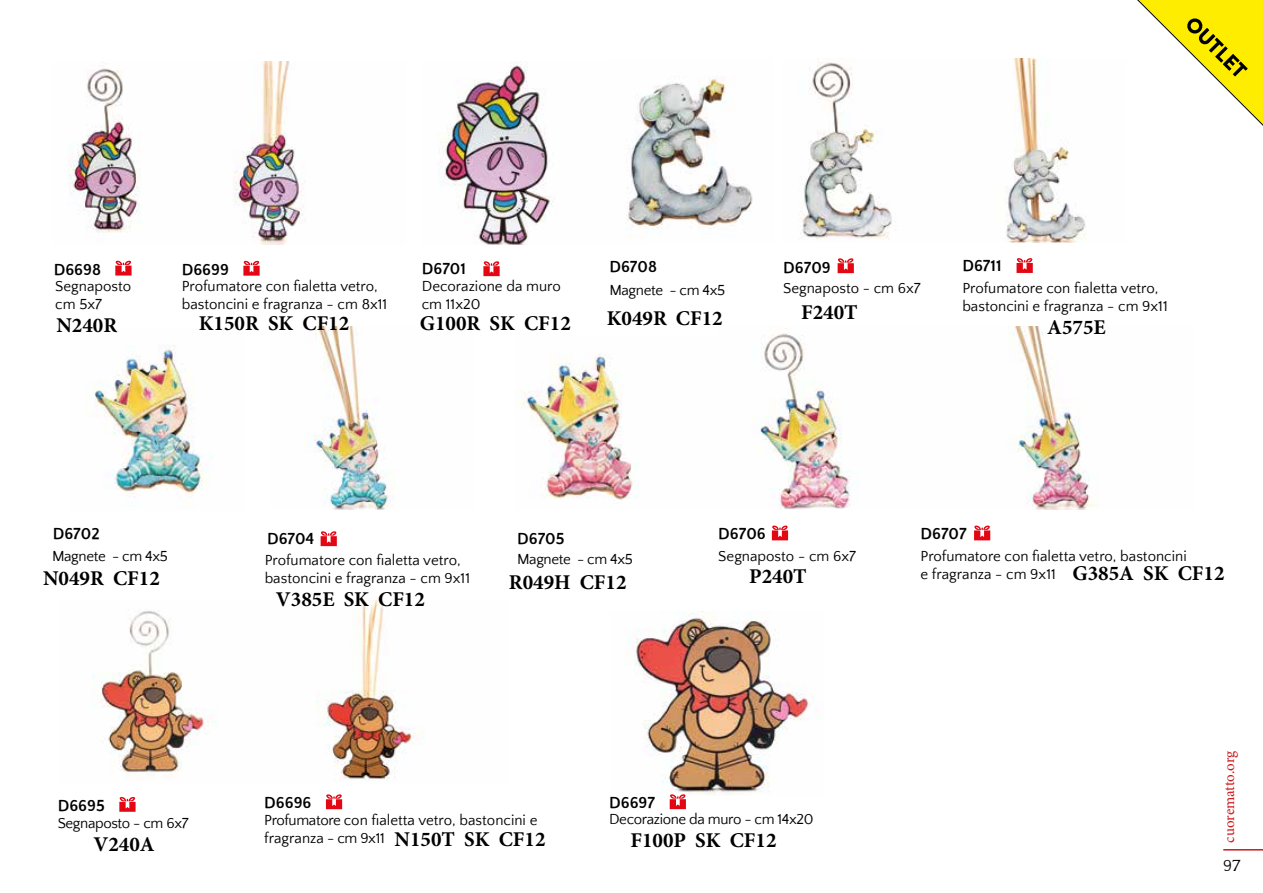
<style>
.page{position:relative;width:1263px;height:893px;background:#fff}
.page>*{position:absolute;margin:0;border:0;box-sizing:border-box;transform-origin:0 0}
.t1{font:700 21px "Minion Pro";color:#000}
.t2{font:700 16.5px "Quattrocento Sans";color:#000}
.t3{font:16.5px "Quattrocento";color:#000}
.t4{font:15px/18px "Quattrocento Sans";color:#000}
.t5{font:15px "Quattrocento Sans";letter-spacing:-.025em;color:#000}
.t6{font:15px "Minion Pro";letter-spacing:-.01em;color:#cd1719}
</style>
<div class="page">
<hr style="left:1223px;top:849px;width:40px;height:1px;background:#cd1719">
<img style="left:1008px;top:326px;width:90px;height:184px">
<img style="left:760px;top:328px;width:91px;height:182px">
<svg style="left:974px;top:526px;width:16px;height:14px"></svg>
<svg style="left:772px;top:526px;width:16px;height:14px"></svg>
<img style="left:519px;top:354px;width:120px;height:146px">
<img style="left:310px;top:326px;width:85px;height:184px">
<svg style="left:321px;top:531px;width:16px;height:15px"></svg>
<img style="left:93px;top:345px;width:119px;height:159px">
<img style="left:92px;top:610px;width:126px;height:164px">
<img style="left:634px;top:612px;width:185px;height:182px">
<img style="left:316px;top:600px;width:108px;height:181px">
<svg style="left:119px;top:797px;width:17px;height:15px"></svg>
<svg style="left:326px;top:794px;width:16px;height:15px"></svg>
<svg style="left:670px;top:794px;width:16px;height:15px"></svg>
<img style="left:233px;top:61px;width:72px;height:183px">
<img style="left:68px;top:68px;width:72px;height:165px">
<img style="left:438px;top:61px;width:114px;height:183px">
<svg style="left:115px;top:261px;width:17px;height:15px"></svg>
<svg style="left:243px;top:261px;width:17px;height:15px"></svg>
<svg style="left:483px;top:261px;width:17px;height:15px"></svg>
<svg style="left:838px;top:258px;width:16px;height:15px"></svg>
<img style="left:1005px;top:59px;width:81px;height:183px">
<img style="left:799px;top:59px;width:96px;height:181px">
<svg style="left:1016px;top:258px;width:17px;height:15px"></svg>
<img style="left:626px;top:76px;width:127px;height:157px">
<svg style="left:1137px;top:0;width:126px;height:126px"></svg>
<p class="t2" style="left:609px;top:258px;width:49px">D6708</p>
<p class="t5" style="left:609px;top:283px;width:117px">Magnete - cm 4x5</p>
<p class="t2" style="left:783px;top:259px;width:49px">D6709</p>
<p class="t4" style="left:783px;top:279px;width:139px">Segnaposto - cm 6x7</p>
<p class="t2" style="left:422px;top:260px;width:46px">D6701</p>
<p class="t4" style="left:422px;top:278px;width:141px">Decorazione da muro cm 11x20</p>
<p class="t2" style="left:54px;top:261px;width:49px">D6698</p>
<p class="t4" style="left:55px;top:278px;width:78px">Segnaposto cm 5x7</p>
<p class="t2" style="left:182px;top:261px;width:49px">D6699</p>
<p class="t4" style="left:182px;top:278px;width:207px">Profumatore con fialetta vetro, bastoncini e fragranza - cm 8x11</p>
<h1 class="t1" style="left:56px;top:311px;width:62px">N240R</h1>
<h1 class="t1" style="left:199px;top:308px;width:152px">K150R SK CF12</h1>
<h1 class="t1" style="left:420px;top:308px;width:153px">G100R SK CF12</h1>
<h1 class="t1" style="left:607px;top:304px;width:118px">K049R CF12</h1>
<h1 class="t1" style="left:801px;top:297px;width:58px">F240T</h1>
<p class="t2" style="left:962px;top:257px;width:41px">D6711</p>
<p class="t4" style="left:962px;top:279px;width:207px">Profumatore con fialetta vetro, bastoncini e fragranza - cm 9x11</p>
<h1 class="t1" style="left:1047px;top:312px;width:60px">A575E</h1>
<p class="t2" style="left:53px;top:525px;width:48px">D6702</p>
<p class="t5" style="left:52px;top:548px;width:117px">Magnete - cm 4x5</p>
<h1 class="t1" style="left:43px;top:563px;width:118px">N049R CF12</h1>
<p class="t2" style="left:267px;top:530px;width:49px">D6704</p>
<p class="t2" style="left:517px;top:530px;width:49px">D6705</p>
<p class="t2" style="left:718px;top:525px;width:49px">D6706</p>
<p class="t2" style="left:920px;top:525px;width:48px">D6707</p>
<p class="t4" style="left:920px;top:547px;width:268px">Profumatore con fialetta vetro, bastoncini e fragranza - cm 9x11</p>
<p class="t4" style="left:718px;top:547px;width:139px">Segnaposto - cm 6x7</p>
<p class="t4" style="left:265px;top:552px;width:207px">Profumatore con fialetta vetro, bastoncini e fragranza - cm 9x11</p>
<p class="t5" style="left:517px;top:551px;width:117px">Magnete - cm 4x5</p>
<h1 class="t1" style="left:509px;top:567px;width:119px">R049H CF12</h1>
<h1 class="t1" style="left:749px;top:561px;width:59px">P240T</h1>
<h1 class="t1" style="left:1072px;top:559px;width:154px">G385A SK CF12</h1>
<h1 class="t1" style="left:276px;top:584px;width:151px">V385E SK CF12</h1>
<p class="t2" style="left:58px;top:797px;width:49px">D6695</p>
<p class="t2" style="left:264px;top:794px;width:49px">D6696</p>
<p class="t2" style="left:609px;top:794px;width:47px">D6697</p>
<p class="t4" style="left:264px;top:812px;width:275px">Profumatore con fialetta vetro, bastoncini e fragranza - cm 9x11</p>
<p class="t5" style="left:58px;top:815px;width:132px">Segnaposto - cm 6x7</p>
<p class="t5" style="left:609px;top:811px;width:206px">Decorazione da muro - cm 14x20</p>
<h1 class="t1" style="left:93px;top:830px;width:63px">V240A</h1>
<h1 class="t1" style="left:395px;top:824px;width:152px">N150T SK CF12</h1>
<h1 class="t1" style="left:630px;top:826px;width:148px">F100P SK CF12</h1>
<p class="t6" style="left:1219px;top:843px;width:93px;rotate:-90deg">cuorematto.org</p>
<p class="t3" style="left:1223px;top:857px;width:19px">97</p>
</div>
